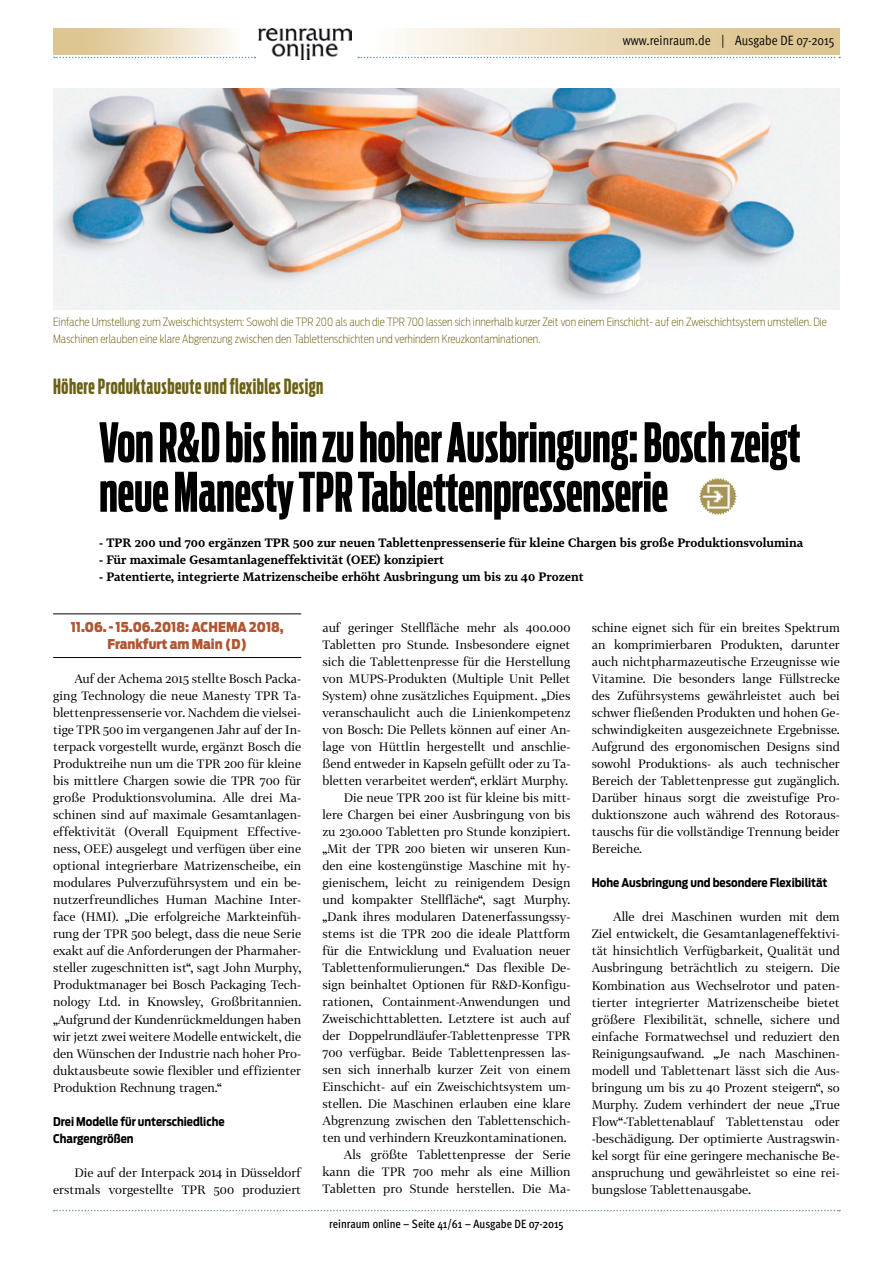
<style>
.page{position:relative;width:893px;height:1263px;background:#fff}
.page>*{position:absolute;margin:0;border:0;box-sizing:border-box;transform-origin:0 0}
.t1{font:700 54px/49.5px "Antenna Comp";color:#000}
.t2{font:700 21px "Antenna Comp";letter-spacing:.025em;color:#6b6114}
.t3{font:900 13.5px/16.5px "Antenna Cond";color:#b05630;text-align:center}
.t4{font:13.5px "Meta OT Cond Norm";color:#000}
.t5{font:12px/17px "Tabac G2";color:#000;text-align:justify}
.t6{font:700 12px "Tabac G3";color:#000}
.t7{font:700 12px/17px "Antenna Cond";color:#000}
.t8{font:500 condensed 12px "Meta OT";color:#000}
.t9{font:200 11.25px/17px "Antenna Cond";color:#6b6114}
</style>
<div class="page">
<svg style="left:358px;top:57px;width:482px;height:1px"></svg>
<svg style="left:54px;top:57px;width:201px;height:1px"></svg>
<svg style="left:54px;top:1210px;width:786px;height:1px"></svg>
<img style="left:258px;top:29px;width:94px;height:31px">
<hr style="left:53px;top:614px;width:248px;height:1px;background:#000">
<hr style="left:53px;top:657px;width:248px;height:1px;background:#000">
<img style="left:699px;top:478px;width:38px;height:37px">
<img style="left:53px;top:88px;width:787px;height:221px">
<p class="t4" style="left:623px;top:32px;width:213px">www.reinraum.de | Ausgabe DE 07-2015</p>
<p class="t9" style="left:53px;top:314px;width:775px">Einfache Umstellung zum Zweischichtsystem: Sowohl die TPR 200 als auch die TPR 700 lassen sich innerhalb kurzer Zeit von einem Einschicht- auf ein Zweischichtsystem umstellen. Die<br>Maschinen erlauben eine klare Abgrenzung zwischen den Tablettenschichten und verhindern Kreuzkontaminationen.</p>
<h2 class="t2" style="left:53px;top:375px;width:272px">Höhere Produktausbeute und flexibles Design</h2>
<h1 class="t1" style="left:99px;top:418px;width:703px">Von R&amp;D bis hin zu hoher Ausbringung: Bosch zeigt neue Manesty TPR Tablettenpressenserie</h1>
<p class="t6" style="left:99px;top:535px;width:706px">- TPR 200 und 700 ergänzen TPR 500 zur neuen Tablettenpressenserie für kleine Chargen bis große Produktionsvolumina</p>
<p class="t6" style="left:99px;top:552px;width:346px">- Für maximale Gesamtanlageneffektivität (OEE) konzipiert</p>
<p class="t6" style="left:99px;top:569px;width:486px">- Patentierte, integrierte Matrizenscheibe erhöht Ausbringung um bis zu 40 Prozent</p>
<p class="t3" style="left:71px;top:619px;width:215px">11.06. - 15.06.2018: ACHEMA 2018,<br>Frankfurt am Main (D)</p>
<p class="t5" style="left:53px;top:670px;width:250px;text-indent:21px">Auf der Achema 2015 stellte Bosch Packa&shy;ging Technology die neue Manesty TPR Ta&shy;blettenpressenserie vor. Nachdem die vielsei&shy;tige TPR 500 im vergangenen Jahr auf der In&shy;terpack vorgestellt wurde, ergänzt Bosch die Produktreihe nun um die TPR 200 für kleine bis mittlere Chargen sowie die TPR 700 für große Produktionsvolumina. Alle drei Ma&shy;schinen sind auf maximale Gesamtanlagen&shy;effektivität (Overall Equipment Effective&shy;ness, OEE) ausgelegt und verfügen über eine optional integrierbare Matrizenscheibe, ein modulares Pulverzuführsystem und ein be&shy;nutzerfreundliches Human Machine Inter&shy;face (HMI). „Die erfolgreiche Markteinfüh&shy;rung der TPR 500 belegt, dass die neue Serie exakt auf die Anforderungen der Pharmaher&shy;steller zugeschnitten ist“, sagt John Murphy, Produktmanager bei Bosch Packaging Tech&shy;nology Ltd. in Knowsley, Großbritannien. „Aufgrund der Kundenrückmeldungen haben wir jetzt zwei weitere Modelle entwickelt, die den Wünschen der Industrie nach hoher Pro&shy;duktausbeute sowie flexibler und effizienter Produktion Rechnung tragen.“</p>
<p class="t7" style="left:53px;top:1113px;width:173px">Drei Modelle für unterschiedliche<br>Chargengrößen</p>
<p class="t5" style="left:53px;top:1163px;width:250px;text-align:right">Die auf der Interpack 2014 in Düsseldorf erstmals vorgestellte TPR 500 produziert</p>
<p class="t5" style="left:322px;top:619px;width:250px">auf geringer Stellfläche mehr als 400.000</p>
<p class="t5" style="left:322px;top:636px;width:250px">Tabletten pro Stunde. Insbesondere eignet</p>
<p class="t5" style="left:322px;top:653px;width:250px">sich die Tablettenpresse für die Herstellung</p>
<p class="t5" style="left:322px;top:670px;width:250px">von MUPS-Produkten (Multiple Unit Pellet</p>
<p class="t5" style="left:322px;top:687px;width:250px">System) ohne zusätzliches Equipment. „Dies</p>
<p class="t5" style="left:322px;top:704px;width:250px">veranschaulicht auch die Linienkompetenz</p>
<p class="t5" style="left:322px;top:721px;width:250px">von Bosch: Die Pellets können auf einer An-</p>
<p class="t5" style="left:322px;top:738px;width:250px">lage von Hüttlin hergestellt und anschlie-</p>
<p class="t5" style="left:322px;top:755px;width:249px">ßend entweder in Kapseln gefüllt oder zu Ta-</p>
<p class="t5" style="left:322px;top:772px;width:247px">bletten verarbeitet werden“, erklärt Murphy.</p>
<p class="t5" style="left:344px;top:789px;width:228px">Die neue TPR 200 ist für kleine bis mitt-</p>
<p class="t5" style="left:322px;top:806px;width:250px">lere Chargen bei einer Ausbringung von bis</p>
<p class="t5" style="left:322px;top:823px;width:250px">zu 230.000 Tabletten pro Stunde konzipiert.</p>
<p class="t5" style="left:322px;top:840px;width:250px">„Mit der TPR 200 bieten wir unseren Kun-</p>
<p class="t5" style="left:322px;top:857px;width:250px">den eine kostengünstige Maschine mit hy-</p>
<p class="t5" style="left:322px;top:874px;width:250px">gienischem, leicht zu reinigendem Design</p>
<p class="t5" style="left:322px;top:891px;width:250px">und kompakter Stellfläche“, sagt Murphy.</p>
<p class="t5" style="left:322px;top:908px;width:250px">„Dank ihres modularen Datenerfassungssy-</p>
<p class="t5" style="left:322px;top:925px;width:250px">stems ist die TPR 200 die ideale Plattform</p>
<p class="t5" style="left:322px;top:942px;width:250px">für die Entwicklung und Evaluation neuer</p>
<p class="t5" style="left:322px;top:959px;width:250px">Tablettenformulierungen.“ Das flexible De-</p>
<p class="t5" style="left:322px;top:976px;width:250px">sign beinhaltet Optionen für R&amp;D-Konfigu-</p>
<p class="t5" style="left:322px;top:993px;width:250px">rationen, Containment-Anwendungen und</p>
<p class="t5" style="left:322px;top:1010px;width:250px">Zweischichttabletten. Letztere ist auch auf</p>
<p class="t5" style="left:322px;top:1027px;width:250px">der Doppelrundläufer-Tablettenpresse TPR</p>
<p class="t5" style="left:322px;top:1044px;width:250px">700 verfügbar. Beide Tablettenpressen las-</p>
<p class="t5" style="left:322px;top:1061px;width:250px">sen sich innerhalb kurzer Zeit von einem</p>
<p class="t5" style="left:322px;top:1078px;width:250px">Einschicht- auf ein Zweischichtsystem um-</p>
<p class="t5" style="left:322px;top:1095px;width:250px">stellen. Die Maschinen erlauben eine klare</p>
<p class="t5" style="left:322px;top:1112px;width:250px">Abgrenzung zwischen den Tablettenschich-</p>
<p class="t5" style="left:322px;top:1129px;width:246px">ten und verhindern Kreuzkontaminationen.</p>
<p class="t5" style="left:344px;top:1146px;width:228px">Als größte Tablettenpresse der Serie</p>
<p class="t5" style="left:322px;top:1163px;width:250px">kann die TPR 700 mehr als eine Million</p>
<p class="t5" style="left:322px;top:1180px;width:250px">Tabletten pro Stunde herstellen. Die Ma-</p>
<p class="t5" style="left:592px;top:619px;width:250px">schine eignet sich für ein breites Spektrum an komprimierbaren Produkten, darunter auch nichtpharmazeutische Erzeugnisse wie Vitamine. Die besonders lange Füllstrecke des Zuführsystems gewährleistet auch bei schwer fließenden Produkten und hohen Ge&shy;schwindigkeiten ausgezeichnete Ergebnisse.<br>Aufgrund des ergonomischen Designs sind sowohl Produktions- als auch technischer Bereich der Tablettenpresse gut zugänglich.<br>Darüber hinaus sorgt die zweistufige Pro&shy;duktionszone auch während des Rotoraus&shy;tauschs für die vollständige Trennung beider Bereiche.</p>
<p class="t7" style="left:592px;top:875px;width:237px">Hohe Ausbringung und besondere Flexibilität</p>
<p class="t5" style="left:592px;top:908px;width:250px;text-indent:21px">Alle drei Maschinen wurden mit dem Ziel entwickelt, die Gesamtanlageneffektivi&shy;tät hinsichtlich Verfügbarkeit, Qualität und Ausbringung beträchtlich zu steigern. Die Kombination aus Wechselrotor und paten&shy;tierter integrierter Matrizenscheibe bietet größere Flexibilität, schnelle, sichere und einfache Formatwechsel und reduziert den Reinigungsaufwand. „Je nach Maschinen&shy;modell und Tablettenart lässt sich die Aus&shy;bringung um bis zu 40 Prozent steigern“, so Murphy. Zudem verhindert der neue „True Flow“-Tablettenablauf Tablettenstau oder -beschädigung. Der optimierte Austragswin&shy;kel sorgt für eine geringere mechanische Be&shy;anspruchung und gewährleistet so eine rei&shy;bungslose Tablettenausgabe.</p>
<p class="t8" style="left:329px;top:1216px;width:236px">reinraum online – Seite 41/61 – Ausgabe DE 07-2015</p>
</div>
